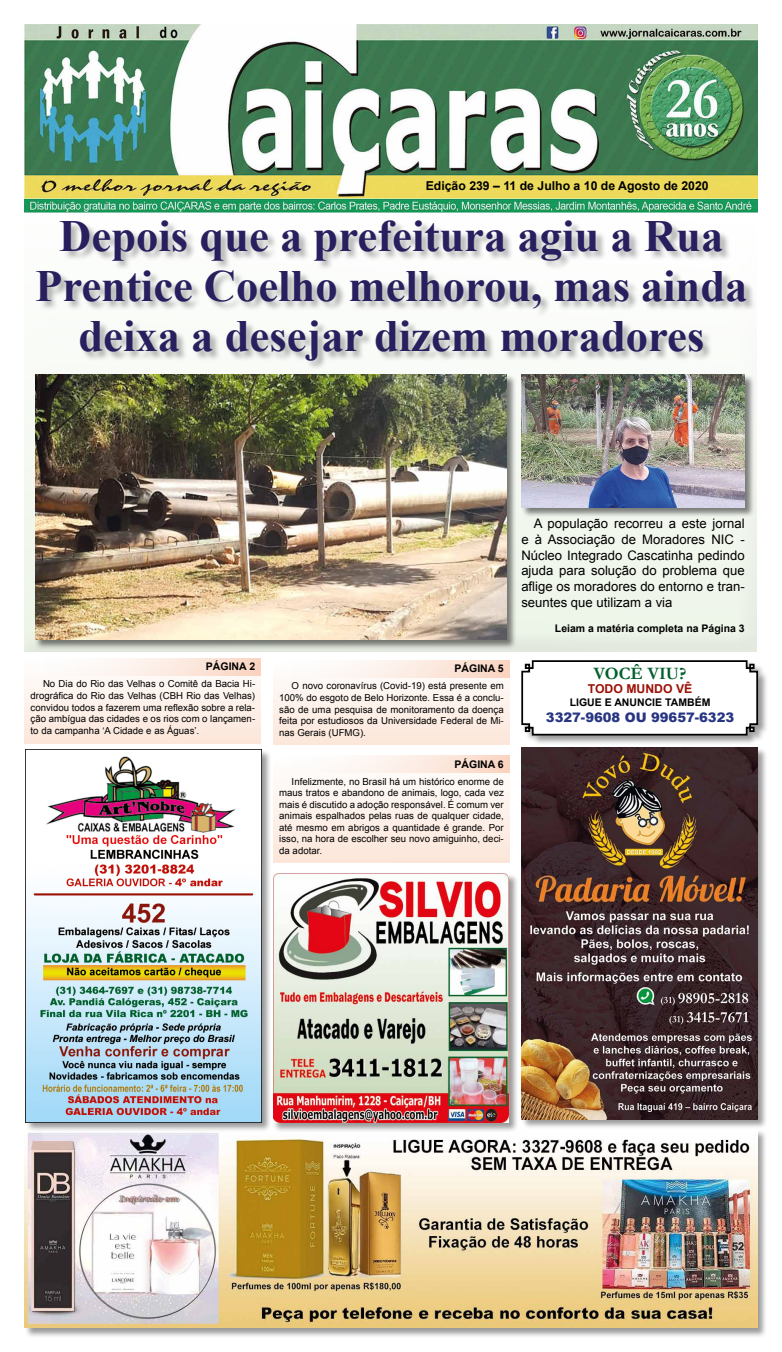
<style>
.page{position:relative;width:782px;height:1352px;background:#fff}
.page>*{position:absolute;margin:0;border:0;box-sizing:border-box;transform-origin:0 0}
.t1{font:700 44.62px/49.9px "Times New Roman";color:#271f5e;text-align:center}
.t2{font:700 17.5px "Garamond";color:#005f2b}
.t3{font:13.12px/15.8px "Arial";color:#000;text-align:justify}
.t4{font:900 13.12px "Arial";color:#283583}
.t5{font:700 12.25px "Arial";color:#000}
.t6{font:700 12.25px "Arial";color:#9c1006}
.t7{font:700 10.5px "Arial";color:#000}
.t8{font:9.62px/11.5px "Arial";color:#000;text-align:justify}
</style>
<div class="page">
<div style="left:24px;top:202px;width:733px;height:450px;background:#000;opacity:.3"></div>
<img style="left:25px;top:25px;width:731px;height:187px">
<svg style="left:24px;top:675px;width:237px;height:68px;fill:#fdf0e8"></svg>
<div style="left:24px;top:658px;width:237px;height:17px;background:linear-gradient(to right,#feffff,#fad9c8)"></div>
<svg style="left:273px;top:784px;width:236px;height:78px;fill:#fdefe7"></svg>
<div style="left:273px;top:756px;width:236px;height:17px;background:linear-gradient(to right,#feffff,#fadac9)"></div>
<div style="left:25px;top:1129px;width:742px;height:209px;background:#000;opacity:.4"></div>
<img style="left:25px;top:1129px;width:731px;height:198px">
<div style="left:521px;top:747px;width:246px;height:383px;background:#000;opacity:.4"></div>
<img style="left:521px;top:747px;width:235px;height:372px">
<div style="left:25px;top:749px;width:247px;height:383px;background:#000;opacity:.4"></div>
<img style="left:26px;top:750px;width:235px;height:372px">
<div style="left:273px;top:873px;width:246px;height:259px;background:#000;opacity:.4"></div>
<img style="left:273px;top:874px;width:235px;height:248px">
<svg style="left:273px;top:677px;width:236px;height:68px;fill:#fdf0e8"></svg>
<div style="left:273px;top:660px;width:236px;height:17px;background:linear-gradient(to right,#feffff,#fad9c8)"></div>
<div style="left:521px;top:660px;width:247px;height:86px;background:#000;opacity:.4"></div>
<svg style="left:521px;top:660px;width:237px;height:76px"></svg>
<div style="left:37px;top:221px;width:719px;height:149px;background:#000;opacity:.3"></div>
<div style="left:35px;top:374px;width:482px;height:276px;background:#000;opacity:.5"></div>
<img style="left:35px;top:375px;width:471px;height:264px">
<div style="left:521px;top:374px;width:233px;height:143px;background:#000;opacity:.5"></div>
<img style="left:521px;top:375px;width:223px;height:132px">
<p class="t5" style="left:425px;top:178px;width:284px">Edição 239 – 11 de Julho a 10 de Agosto de 2020</p>
<h1 class="t1" style="left:35px;top:210px;width:713px">Depois que a prefeitura agiu a Rua<br>Prentice Coelho melhorou, mas ainda deixa a desejar dizem moradores</h1>
<p class="t7" style="left:206px;top:659px;width:51px">PÁGINA 2</p>
<p class="t8" style="left:31px;top:678px;width:226px;text-indent:12px">No Dia do Rio das Velhas o Comitê da Bacia Hi&shy;drográfica do Rio das Velhas (CBH Rio das Velhas) convidou todos a fazerem uma reflexão sobre a rela&shy;ção ambígua das cidades e os rios com o lançamen&shy;to da campanha ‘A Cidade e as Águas’.</p>
<p class="t7" style="left:454px;top:661px;width:51px">PÁGINA 5</p>
<p class="t8" style="left:279px;top:680px;width:226px;text-indent:12px">O novo coronavírus (Covid-19) está presente em 100% do esgoto de Belo Horizonte. Essa é a conclu&shy;são de uma pesquisa de monitoramento da doença feita por estudiosos da Universidade Federal de Mi&shy;nas Gerais (UFMG).</p>
<p class="t7" style="left:454px;top:757px;width:51px">PÁGINA 6</p>
<p class="t8" style="left:279px;top:775px;width:226px;text-indent:12px">Infelizmente, no Brasil há um histórico enorme de maus tratos e abandono de animais, logo, cada vez mais é discutido a adoção responsável. É comum ver animais espalhados pelas ruas de qualquer cidade, até mesmo em abrigos a quantidade é grande. Por isso, na hora de escolher seu novo amiguinho, deci&shy;da adotar.</p>
<h3 class="t3" style="left:521px;top:516px;width:225px;text-indent:12px">A população recorreu a este jornal e à Associação de Moradores NIC - Núcleo Integrado Cascatinha pedindo ajuda para solução do problema que aflige os moradores do entorno e tran&shy;seuntes que utilizam a via</h3>
<p class="t7" style="left:554px;top:621px;width:191px">Leiam a matéria completa na Página 3</p>
<h2 class="t2" style="left:593px;top:661px;width:94px">VOCÊ VIU?</h2>
<p class="t6" style="left:587px;top:681px;width:106px">TODO MUNDO VÊ</p>
<p class="t7" style="left:569px;top:695px;width:142px">LIGUE E ANUNCIE TAMBÉM</p>
<h3 class="t4" style="left:545px;top:707px;width:190px">3327-9608 OU 99657-6323</h3>
</div>
